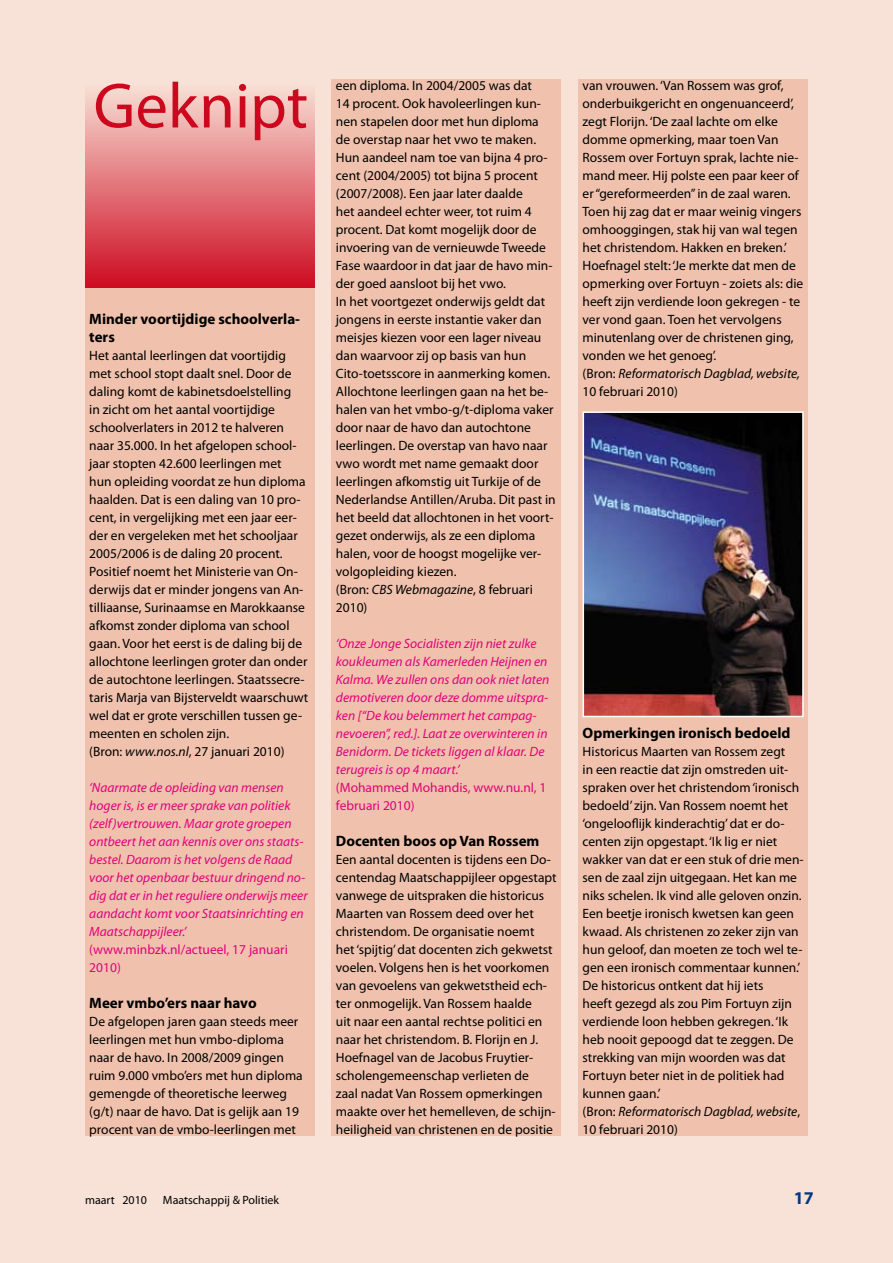
<style>
.page{position:relative;width:893px;height:1263px;background:#f8e1d6}
.page>*{position:absolute;margin:0;border:0;box-sizing:border-box;transform-origin:0 0}
.t1{font:64.5px "Myriad Pro";color:#cd071e}
.t2{font:700 18px "Myriad Pro";color:#003882}
.t3{font:700 15px/18px "Myriad Pro";color:#000}
.t4{font:13.5px/18px "Myriad Pro";color:#000}
.t5{font:italic 13.5px/18px "Myriad Pro";color:#e2007a}
.t6{font:13.5px/18px "Myriad Pro";color:#e2007a}
.t7{font:12px "Myriad Pro";color:#000}
.s1{font-style:italic}
</style>
<div class="page">
<div style="left:85px;top:85px;width:230px;height:207px;background:linear-gradient(to bottom,#f7dfd4,#cd071e)"></div>
<div style="left:85px;top:288px;width:230px;height:847px;background:#f0c2ad"></div>
<div style="left:332px;top:79px;width:229px;height:1056px;background:#f0c2ad"></div>
<div style="left:578px;top:79px;width:230px;height:1056px;background:#f0c2ad"></div>
<img style="left:586px;top:414px;width:215px;height:300px">
<div style="left:583px;top:411px;width:221px;height:306px;border:2px solid #fff"></div>
<h1 class="t1" style="left:94px;top:66px;width:216px">Geknipt</h1>
<p class="t3" style="left:89px;top:309px;width:212px">Minder voortijdige schoolverla&shy;ters</p>
<p class="t4" style="left:89px;top:346px;width:220px">Het aantal leerlingen dat voortijdig met school stopt daalt snel. Door de daling komt de kabinetsdoelstelling<br>in zicht om het aantal voortijdige schoolverlaters in 2012 te halveren naar 35.000. In het afgelopen school&shy;jaar stopten 42.600 leerlingen met<br>hun opleiding voordat ze hun diploma haalden. Dat is een daling van 10 pro&shy;cent, in vergelijking met een jaar eer&shy;der en vergeleken met het schooljaar 2005/2006 is de daling 20 procent.<br>Positief noemt het Ministerie van On&shy;derwijs dat er minder jongens van An&shy;tilliaanse, Surinaamse en Marokkaanse afkomst zonder diploma van school gaan. Voor het eerst is de daling bij de allochtone leerlingen groter dan onder de autochtone leerlingen. Staatssecre&shy;taris Marja van Bijsterveldt waarschuwt wel dat er grote verschillen tussen ge&shy;meenten en scholen zijn.<br>(Bron: <span class="s1">www.nos.nl</span>, 27 januari 2010)</p>
<p class="t5" style="left:89px;top:778px;width:220px">‘Naarmate de opleiding van mensen hoger is, is er meer sprake van politiek (zelf)vertrouwen. Maar grote groepen ontbeert het aan kennis over ons staats&shy;bestel. Daarom is het volgens de Raad voor het openbaar bestuur dringend no&shy;dig dat er in het reguliere onderwijs meer aandacht komt voor Staatsinrichting en Maatschappijleer.’</p>
<p class="t6" style="left:89px;top:940px;width:200px">(www.minbzk.nl/actueel, 17 januari<br>2010)</p>
<p class="t3" style="left:89px;top:993px;width:169px">Meer vmbo’ers naar havo</p>
<p class="t4" style="left:89px;top:1012px;width:215px">De afgelopen jaren gaan steeds meer leerlingen met hun vmbo-diploma naar de havo. In 2008/2009 gingen ruim 9.000 vmbo’ers met hun diploma gemengde of theoretische leerweg (g/t) naar de havo. Dat is gelijk aan 19 procent van de vmbo-leerlingen met</p>
<p class="t4" style="left:336px;top:76px;width:221px">een diploma. In 2004/2005 was dat<br>14 procent. Ook havoleerlingen kun&shy;nen stapelen door met hun diploma de overstap naar het vwo te maken.<br>Hun aandeel nam toe van bijna 4 pro&shy;cent (2004/2005) tot bijna 5 procent (2007/2008). Een jaar later daalde<br>het aandeel echter weer, tot ruim 4 procent. Dat komt mogelijk door de invoering van de vernieuwde Tweede Fase waardoor in dat jaar de havo min&shy;der goed aansloot bij het vwo.<br>In het voortgezet onderwijs geldt dat jongens in eerste instantie vaker dan meisjes kiezen voor een lager niveau dan waarvoor zij op basis van hun Cito-toetsscore in aanmerking komen.<br>Allochtone leerlingen gaan na het be&shy;halen van het vmbo-g/t-diploma vaker door naar de havo dan autochtone leerlingen. De overstap van havo naar vwo wordt met name gemaakt door leerlingen afkomstig uit Turkije of de Nederlandse Antillen/Aruba. Dit past in het beeld dat allochtonen in het voort&shy;gezet onderwijs, als ze een diploma halen, voor de hoogst mogelijke ver&shy;volgopleiding kiezen.<br>(Bron: <span class="s1">CBS Webmagazine</span>, 8 februari 2010)</p>
<p class="t5" style="left:336px;top:634px;width:215px">‘Onze Jonge Socialisten zijn niet zulke koukleumen als Kamerleden Heijnen en Kalma. We zullen ons dan ook niet laten demotiveren door deze domme uitspra&shy;ken [“De kou belemmert het campag&shy;nevoeren”, red.]. Laat ze overwinteren in Benidorm. De tickets liggen al klaar. De terugreis is op 4 maart.’</p>
<p class="t6" style="left:336px;top:778px;width:212px">(Mohammed Mohandis, www.nu.nl, 1 februari 2010)</p>
<p class="t3" style="left:336px;top:831px;width:205px">Docenten boos op Van Rossem</p>
<p class="t4" style="left:336px;top:850px;width:222px">Een aantal docenten is tijdens een Do&shy;centendag Maatschappijleer opgestapt vanwege de uitspraken die historicus Maarten van Rossem deed over het christendom. De organisatie noemt<br>het ‘spijtig’ dat docenten zich gekwetst voelen. Volgens hen is het voorkomen van gevoelens van gekwetstheid ech&shy;ter onmogelijk. Van Rossem haalde<br>uit naar een aantal rechtse politici en naar het christendom. B. Florijn en J.<br>Hoefnagel van de Jacobus Fruytier&shy;scholengemeenschap verlieten de<br>zaal nadat Van Rossem opmerkingen maakte over het hemelleven, de schijn&shy;heiligheid van christenen en de positie</p>
<p class="t4" style="left:583px;top:76px;width:222px">van vrouwen. ‘Van Rossem was grof, onderbuikgericht en ongenuanceerd’, zegt Florijn. ‘De zaal lachte om elke domme opmerking, maar toen Van Rossem over Fortuyn sprak, lachte nie&shy;mand meer. Hij polste een paar keer of er “gereformeerden” in de zaal waren.<br>Toen hij zag dat er maar weinig vingers omhooggingen, stak hij van wal tegen het christendom. Hakken en breken.’ Hoefnagel stelt: ‘Je merkte dat men de opmerking over Fortuyn - zoiets als: die heeft zijn verdiende loon gekregen - te ver vond gaan. Toen het vervolgens minutenlang over de christenen ging, vonden we het genoeg’.<br>(Bron: <span class="s1">Reformatorisch Dagblad, website, </span>10 februari 2010)</p>
<p class="t3" style="left:583px;top:723px;width:209px">Opmerkingen ironisch bedoeld</p>
<p class="t4" style="left:583px;top:742px;width:223px">Historicus Maarten van Rossem zegt<br>in een reactie dat zijn omstreden uit&shy;spraken over het christendom ‘ironisch bedoeld’ zijn. Van Rossem noemt het ‘ongelooflijk kinderachtig’ dat er do&shy;centen zijn opgestapt. ‘Ik lig er niet wakker van dat er een stuk of drie men&shy;sen de zaal zijn uitgegaan. Het kan me niks schelen. Ik vind alle geloven onzin.<br>Een beetje ironisch kwetsen kan geen kwaad. Als christenen zo zeker zijn van hun geloof, dan moeten ze toch wel te&shy;gen een ironisch commentaar kunnen.’ De historicus ontkent dat hij iets<br>heeft gezegd als zou Pim Fortuyn zijn verdiende loon hebben gekregen. ‘Ik heb nooit gepoogd dat te zeggen. De strekking van mijn woorden was dat Fortuyn beter niet in de politiek had kunnen gaan.’<br>(Bron: <span class="s1">Reformatorisch Dagblad, website</span>, 10 februari 2010)</p>
<p class="t7" style="left:165px;top:1193px;width:118px">Maatschappij &amp; Politiek</p>
<h2 class="t2" style="left:794px;top:1186px;width:21px">17</h2>
<p class="t7" style="left:85px;top:1193px;width:196px">maart 2010 Maatschappij &amp; Politiek</p>
<p class="t7" style="left:125px;top:1193px;width:26px">2010</p>
</div>
